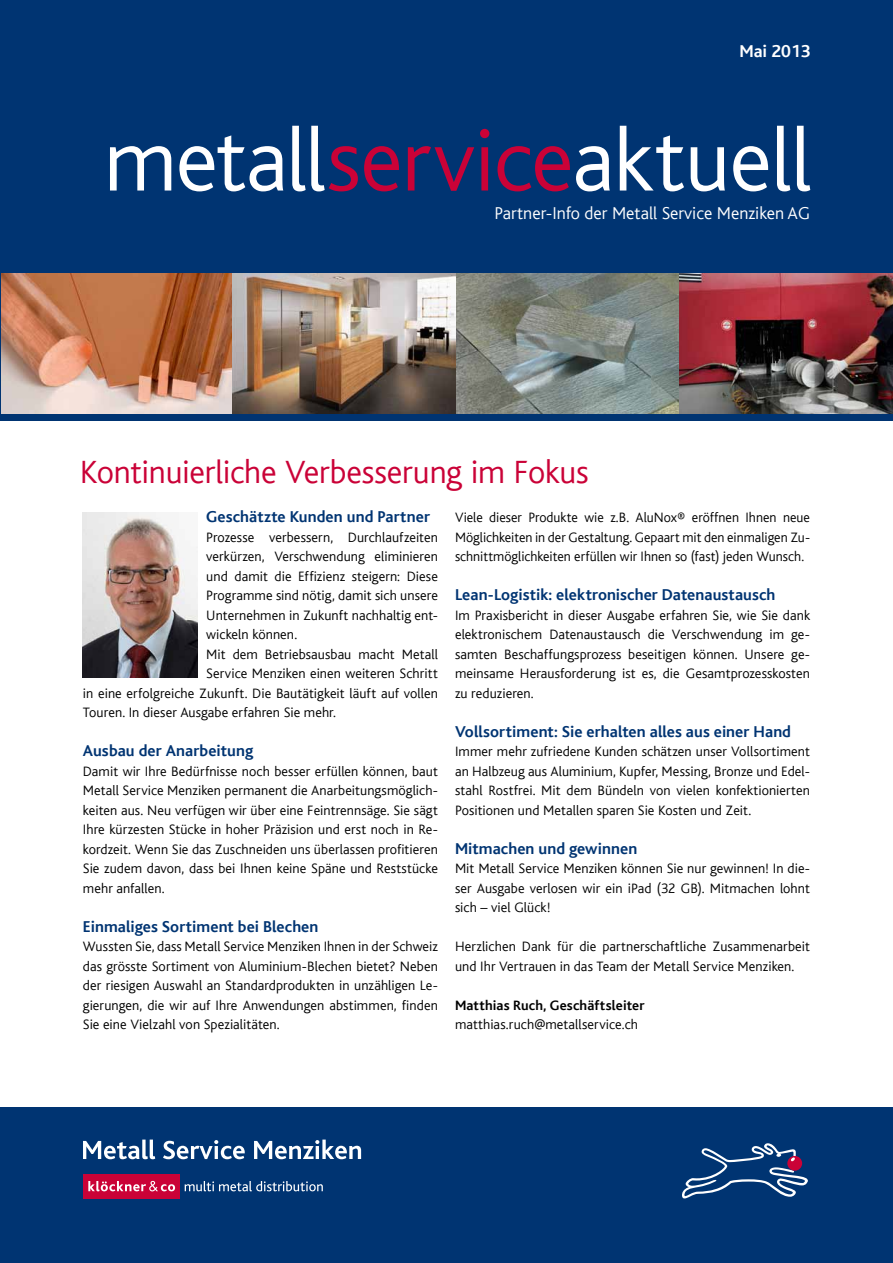
<style>
.page{position:relative;width:893px;height:1263px;background:#fff}
.page>*{position:absolute;margin:0;border:0;box-sizing:border-box;transform-origin:0 0}
.t1{font:300 91.5px "Kl Bliss";letter-spacing:-.01em;color:#fff}
.t2{font:300 33.75px "Kl Bliss";letter-spacing:-.005em;color:#ca0237}
.t3{font:300 18px "Kl Bliss";color:#fff}
.t4{font:700 18px "Kl Bliss";color:#fff}
.t5{font:700 16.5px "Kl Bliss";letter-spacing:.005em;color:#003472}
.t6{font:300 14.25px/19.5px "Kl Bliss";letter-spacing:.005em;color:#000;text-align:justify}
.t7{font:700 14.25px "Kl Bliss";letter-spacing:.01em;color:#000}
.s1{color:#ca0237}
</style>
<div class="page">
<div style="left:0;top:0;width:893px;height:421px;background:#003472"></div>
<div style="left:0;top:1108px;width:893px;height:155px;background:#003472"></div>
<div style="left:83px;top:1174px;width:97px;height:24px;background:#ca0237"></div>
<svg style="left:88px;top:1181px;width:87px;height:10px"></svg>
<svg style="left:185px;top:1181px;width:138px;height:10px"></svg>
<svg style="left:83px;top:1139px;width:72px;height:20px"></svg>
<svg style="left:163px;top:1140px;width:82px;height:19px"></svg>
<svg style="left:254px;top:1139px;width:107px;height:20px"></svg>
<svg style="left:682px;top:1143px;width:126px;height:55px"></svg>
<img style="left:2px;top:273px;width:891px;height:140px">
<img style="left:83px;top:512px;width:115px;height:165px">
<p class="t4" style="left:739px;top:42px;width:73px">Mai 2013</p>
<h1 class="t1" style="left:104px;top:112px;width:709px">metall<span class="s1">service</span>aktuell</h1>
<p class="t3" style="left:495px;top:204px;width:317px">Partner-Info der Metall Service Menziken AG</p>
<h2 class="t2" style="left:80px;top:454px;width:510px">Kontinuierliche Verbesserung im Fokus</h2>
<p class="t5" style="left:206px;top:508px;width:225px">Geschätzte Kunden und Partner</p>
<p class="t6" style="left:206px;top:527px;width:233px">Prozesse verbessern, Durchlaufzeiten</p>
<p class="t6" style="left:206px;top:547px;width:233px">verkürzen, Verschwendung eliminieren</p>
<p class="t6" style="left:206px;top:566px;width:233px">und damit die Effizienz steigern: Diese</p>
<p class="t6" style="left:206px;top:586px;width:233px">Programme sind nötig, damit sich unsere</p>
<p class="t6" style="left:206px;top:605px;width:233px">Unternehmen in Zukunft nachhaltig ent-</p>
<p class="t6" style="left:206px;top:625px;width:92px">wickeln können.</p>
<p class="t6" style="left:206px;top:644px;width:233px">Mit dem Betriebsausbau macht Metall</p>
<p class="t6" style="left:206px;top:664px;width:233px">Service Menziken einen weiteren Schritt</p>
<p class="t6" style="left:83px;top:683px;width:356px">in eine erfolgreiche Zukunft. Die Bautätigkeit läuft auf vollen</p>
<p class="t6" style="left:83px;top:703px;width:255px">Touren. In dieser Ausgabe erfahren Sie mehr.</p>
<p class="t5" style="left:83px;top:742px;width:172px">Ausbau der Anarbeitung</p>
<p class="t6" style="left:83px;top:761px;width:357px">Damit wir Ihre Bedürfnisse noch besser erfüllen können, baut Metall Service Menziken permanent die Anarbeitungsmöglich&shy;keiten aus. Neu verfügen wir über eine Feintrennsäge. Sie sägt Ihre kürzesten Stücke in hoher Präzision und erst noch in Re&shy;kordzeit. Wenn Sie das Zuschneiden uns überlassen profitieren Sie zudem davon, dass bei Ihnen keine Späne und Reststücke mehr anfallen.</p>
<p class="t5" style="left:83px;top:918px;width:237px">Einmaliges Sortiment bei Blechen</p>
<p class="t6" style="left:83px;top:937px;width:357px">Wussten Sie, dass Metall Service Menziken Ihnen in der Schweiz das grösste Sortiment von Aluminium-Blechen bietet? Neben der riesigen Auswahl an Standardprodukten in unzähligen Le&shy;gierungen, die wir auf Ihre Anwendungen abstimmen, finden Sie eine Vielzahl von Spezialitäten.</p>
<p class="t6" style="left:455px;top:508px;width:357px">Viele dieser Produkte wie z.B. AluNox® eröffnen Ihnen neue Möglichkeiten in der Gestaltung. Gepaart mit den einmaligen Zu&shy;schnittmöglichkeiten erfüllen wir Ihnen so (fast) jeden Wunsch.</p>
<p class="t5" style="left:455px;top:586px;width:322px">Lean-Logistik: elektronischer Datenaustausch</p>
<p class="t6" style="left:455px;top:605px;width:357px">Im Praxisbericht in dieser Ausgabe erfahren Sie, wie Sie dank elektronischem Datenaustausch die Verschwendung im ge&shy;samten Beschaffungsprozess beseitigen können. Unsere ge&shy;meinsame Herausforderung ist es, die Gesamtprozesskosten zu reduzieren.</p>
<p class="t5" style="left:455px;top:723px;width:338px">Vollsortiment: Sie erhalten alles aus einer Hand</p>
<p class="t6" style="left:455px;top:742px;width:356px">Immer mehr zufriedene Kunden schätzen unser Vollsortiment an Halbzeug aus Aluminium, Kupfer, Messing, Bronze und Edel&shy;stahl Rostfrei. Mit dem Bündeln von vielen konfektionierten Positionen und Metallen sparen Sie Kosten und Zeit.</p>
<p class="t5" style="left:455px;top:840px;width:184px">Mitmachen und gewinnen</p>
<p class="t6" style="left:455px;top:859px;width:357px">Mit Metall Service Menziken können Sie nur gewinnen! In die&shy;ser Ausgabe verlosen wir ein iPad (32 GB). Mitmachen lohnt sich – viel Glück!</p>
<p class="t6" style="left:455px;top:937px;width:356px">Herzlichen Dank für die partnerschaftliche Zusammenarbeit und Ihr Vertrauen in das Team der Metall Service Menziken.</p>
<p class="t7" style="left:455px;top:997px;width:191px">Matthias Ruch, Geschäftsleiter</p>
<p class="t6" style="left:455px;top:1015px;width:185px">matthias.ruch@metallservice.ch</p>
</div>
